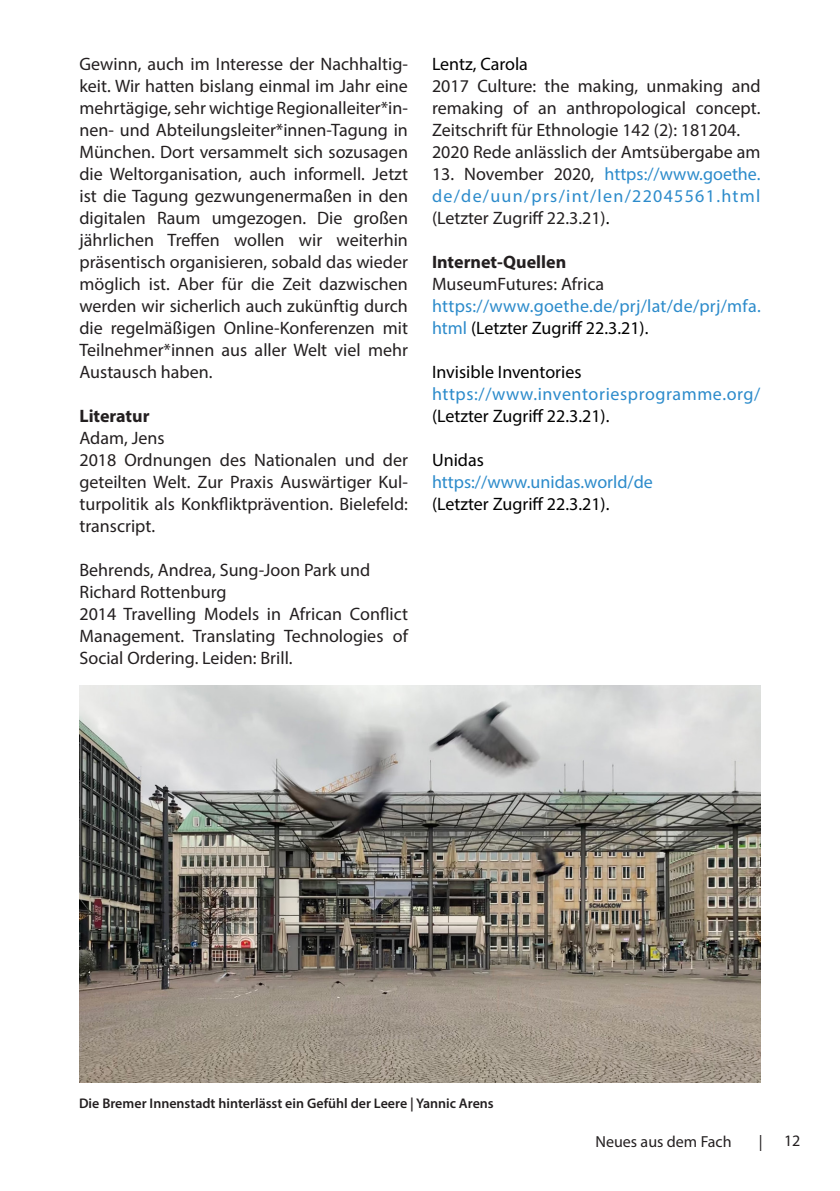
<style>
.page{position:relative;width:840px;height:1191px;background:#fff}
.page>*{position:absolute;margin:0;border:0;box-sizing:border-box;transform-origin:0 0}
.t1{font:18px/22px "Myriad Pro";color:#231f20}
.t2{font:18px/22px "Myriad Pro";letter-spacing:.015em;color:#2c8bcb;text-align:justify}
.t3{font:18px "Myriad Pro";color:#000}
.t4{font:18px "Myriad Pro";letter-spacing:.035em;color:#2c8bcb}
.t5{font:700 18px "Myriad Pro";color:#231f20}
.t6{font:16px "Myriad Pro";color:#231f20}
.t7{font:600 14px "Myriad Pro";color:#231f20}
.s1{color:#231f20}
.s2{color:#000}
</style>
<div class="page">
<img style="left:79px;top:685px;width:681px;height:397px">
<p class="t1" style="left:79px;top:53px;width:330px;text-align:justify">Gewinn, auch im Interesse der Nachhaltig&shy;keit. Wir hatten bislang einmal im Jahr eine mehrtägige, sehr wichtige Regionalleiter*in&shy;nen- und Abteilungsleiter*innen-Tagung in München. Dort versammelt sich sozusagen die Weltorganisation, auch informell. Jetzt ist die Tagung gezwungenermaßen in den digitalen Raum umgezogen. Die großen jährlichen Treffen wollen wir weiterhin präsentisch organisieren, sobald das wieder möglich ist. Aber für die Zeit dazwischen werden wir sicherlich auch zukünftig durch die regelmäßigen Online-Konferenzen mit Teilnehmer*innen aus aller Welt viel mehr Austausch haben.</p>
<p class="t5" style="left:79px;top:404px;width:72px">Literatur</p>
<p class="t1" style="left:79px;top:427px;width:330px">Adam, Jens<br>2018 Ordnungen des Nationalen und der geteilten Welt. Zur Praxis Auswärtiger Kul&shy;turpolitik als Konkfliktprävention. Bielefeld: transcript.</p>
<p class="t1" style="left:79px;top:559px;width:330px">Behrends, Andrea, Sung-Joon Park und Richard Rottenburg<br>2014 Travelling Models in African Conflict Management. Translating Technologies of Social Ordering. Leiden: Brill.</p>
<p class="t3" style="left:432px;top:53px;width:97px">Lentz, Carola</p>
<p class="t1" style="left:432px;top:75px;width:330px">2017 Culture: the making, unmaking and remaking of an anthropological concept.<br>Zeitschrift für Ethnologie 142 (2): 181204.<br>2020 Rede anlässlich der Amtsübergabe am</p>
<p class="t2" style="left:432px;top:163px;width:330px"><span class="s1">13. November 2020,</span> https://www.goethe. de/de/uun/prs/int/len/22045561.html <span class="s1">(Letzter Zugriff 22.3.21)</span><span class="s2">.</span></p>
<p class="t5" style="left:432px;top:250px;width:136px">Internet-Quellen</p>
<p class="t1" style="left:432px;top:273px;width:173px">MuseumFutures: Africa</p>
<p class="t2" style="left:432px;top:295px;width:330px">https://www.goethe.de/prj/lat/de/prj/mfa. html <span class="s2">(Letzter Zugriff 22.3.21).</span></p>
<p class="t3" style="left:432px;top:361px;width:151px">Invisible Inventories</p>
<p class="t4" style="left:432px;top:383px;width:330px">https://www.inventoriesprogramme.org/</p>
<p class="t3" style="left:432px;top:405px;width:179px">(Letzter Zugriff 22.3.21).</p>
<p class="t3" style="left:432px;top:449px;width:53px">Unidas</p>
<p class="t2" style="left:432px;top:471px;width:222px">https://www.unidas.world/de</p>
<p class="t3" style="left:432px;top:493px;width:179px">(Letzter Zugriff 22.3.21).</p>
<p class="t7" style="left:79px;top:1094px;width:416px">Die Bremer Innenstadt hinterlässt ein Gefühl der Leere | Yannic Arens</p>
<p class="t6" style="left:595px;top:1131px;width:137px">Neues aus dem Fach</p>
<p class="t6" style="left:758px;top:1131px;width:5px">|</p>
<p class="t6" style="left:783px;top:1131px;width:18px">12</p>
</div>
